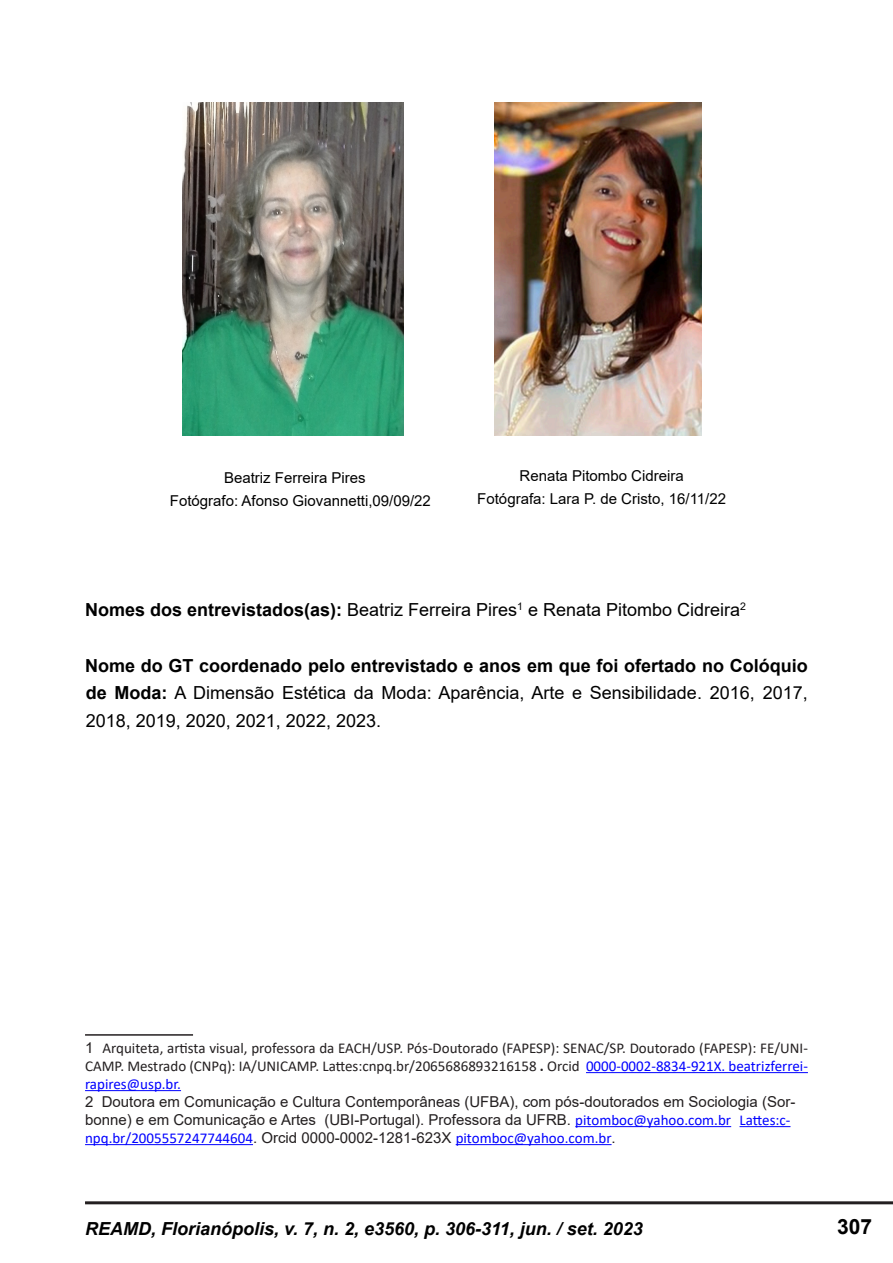
<style>
.page{position:relative;width:893px;height:1263px;background:#fff}
.page>*{position:absolute;margin:0;border:0;box-sizing:border-box;transform-origin:0 0}
.t1{font:700 21px "Arial";color:#000}
.t2{font:18px/27.6px "Arial";color:#000;text-align:justify}
.t3{font:italic 700 18px "Arial";color:#000}
.nota_de_rodapé{font:15px/18px "Arial";color:#231f20}
.nota_de_rodapé-2{font:15px/18px "Calibri";color:#231f20;text-align:justify}
.t4{font:15px "Arial";color:#000}
.s1{font-weight:700}
.s2{font-family:"Arial"}
.s3{color:#00f}
.s4{font-family:"Calibri";color:#00f}
</style>
<div class="page">
<div style="left:85px;top:1201px;width:808px;height:3px;border:2px solid #231f20"></div>
<hr style="left:85px;top:1034px;width:108px;height:2px;background:#231f20">
<hr style="left:586px;top:1072px;width:222px;height:1px;background:#00f">
<hr style="left:85px;top:1090px;width:96px;height:1px;background:#00f">
<hr style="left:575px;top:1126px;width:156px;height:1px;background:#00f">
<hr style="left:739px;top:1126px;width:51px;height:1px;background:#00f">
<hr style="left:85px;top:1144px;width:168px;height:1px;background:#00f">
<hr style="left:456px;top:1144px;width:156px;height:1px;background:#00f">
<img style="left:494px;top:102px;width:207px;height:334px">
<img style="left:183px;top:102px;width:220px;height:333px">
<p class="t4" style="left:224px;top:467px;width:143px">Beatriz Ferreira Pires</p>
<p class="t4" style="left:170px;top:490px;width:262px">Fotógrafo: Afonso Giovannetti,09/09/22</p>
<p class="t4" style="left:520px;top:465px;width:166px">Renata Pitombo Cidreira</p>
<p class="t4" style="left:477px;top:488px;width:250px">Fotógrafa: Lara P. de Cristo, 16/11/22</p>
<p class="t2" style="left:85px;top:596px;width:662px"><span class="s1">Nomes dos entrevistados(as):</span> Beatriz Ferreira Pires<sup>1</sup> e Renata Pitombo Cidreira<sup>2</sup></p>
<p class="t2" style="left:85px;top:651px;width:724px"><span class="s1">Nome do GT coordenado pelo entrevistado e anos em que foi ofertado no Colóquio de Moda:</span> A Dimensão Estética da Moda: Aparência, Arte e Sensibilidade. 2016, 2017, 2018, 2019, 2020, 2021, 2022, 2023.</p>
<p class="nota_de_rodapé-2" style="left:85px;top:1038px;width:724px"><span class="s2">1</span> Arquiteta, artista visual, professora da EACH/USP. Pós-Doutorado (FAPESP): SENAC/SP. Doutorado (FAPESP): FE/UNI-CAMP. Mestrado (CNPq): IA/UNICAMP. Lattes:cnpq.br/2065686893216158 <span class="s1">.</span> Orcid <span class="s3">0000-0002-8834-921X. beatrizferrei&shy;rapires@usp.br.</span></p>
<p class="nota_de_rodapé" style="left:85px;top:1092px;width:712px">2 Doutora em Comunicação e Cultura Contemporâneas (UFBA), com pós-doutorados em Sociologia (Sor&shy;bonne) e em Comunicação e Artes (UBI-Portugal). Professora da UFRB. <span class="s4">pitomboc@yahoo.com.br Lattes:c&shy;npq.br/2005557247744604</span>. Orcid 0000-0002-1281-623X <span class="s4">pitomboc@yahoo.com.br</span>.</p>
<p class="t3" style="left:85px;top:1217px;width:559px">REAMD, Florianópolis, v. 7, n. 2, e3560, p. 306-311, jun. / set. 2023</p>
<h1 class="t1" style="left:837px;top:1211px;width:37px">307</h1>
</div>
